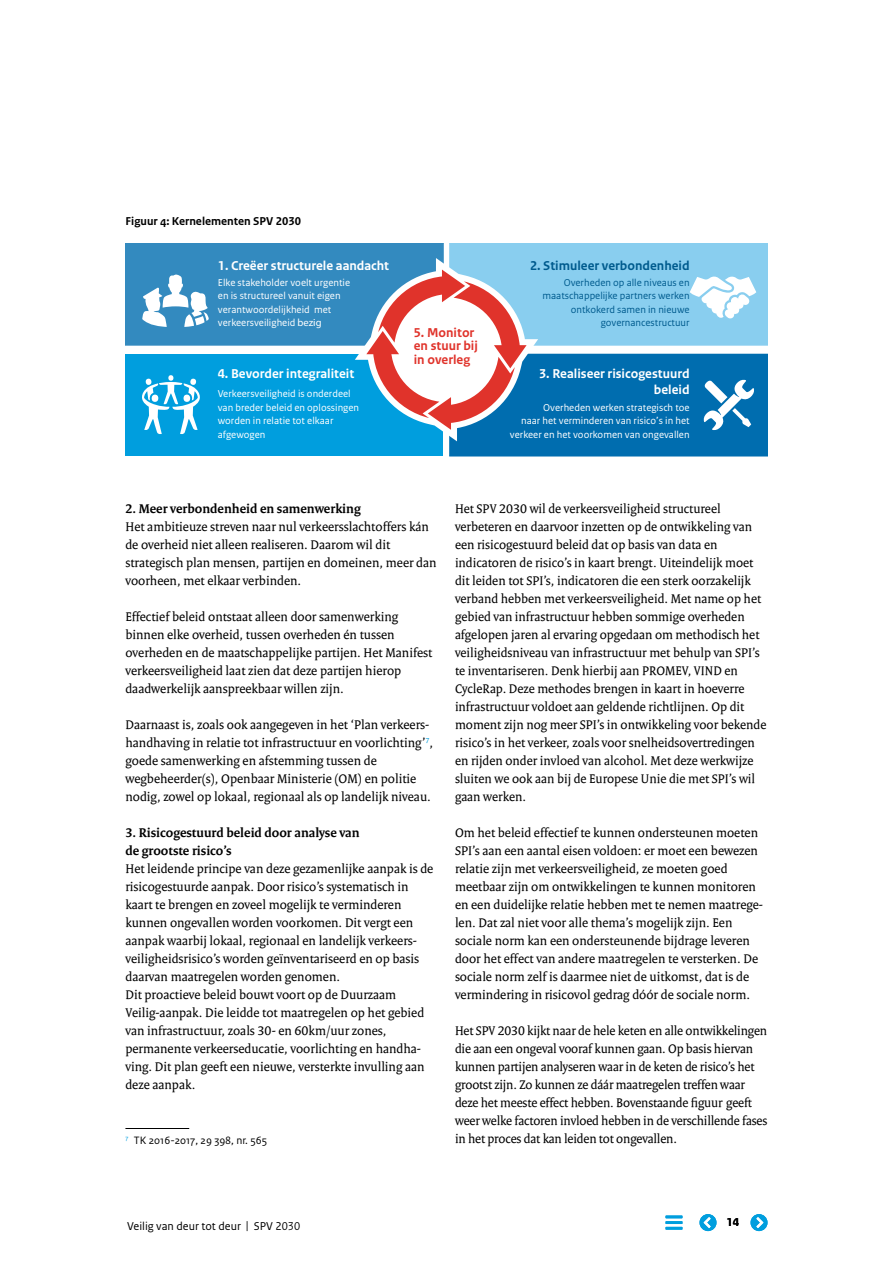
<style>
.page{position:relative;width:893px;height:1263px;background:#fff}
.page>*{position:absolute;margin:0;border:0;box-sizing:border-box;transform-origin:0 0}
._10_RO_Broodtekst{font:13.5px/18px "Rijksoverheid Serif Web";color:#000}
.VV_03_Subalineakop_z{font:700 13.5px/18px "Rijksoverheid Serif Web";color:#000}
.t1{font:700 13.5px/16.2px "Rijksoverheid Sans Web Text";color:#fff;text-align:right}
.t2{font:700 13.5px/13.5px "Rijksoverheid Sans Web Text";color:#e0332b}
.t3{font:700 13.5px "Rijksoverheid Sans Web Text";color:#005b8e}
.VV_10_Figuur_bijschr{font:700 12px "Rijksoverheid Sans Text";color:#000}
.t4{font:12px "Rijksoverheid Sans Text";color:#000}
.t5{font:700 12px "Rijksoverheid Sans Web Text";color:#000}
._14_RO_Voetnoot{font:11.25px "Rijksoverheid Sans Text Regular 2";color:#000}
.t6{font:10.5px/13.5px "Rijksoverheid Sans Web Text";color:#fff}
.t7{font:10.5px/13.5px "Rijksoverheid Sans Web Text";color:#005b8e;text-align:right}
.s1{font-family:"Myriad Pro"}
.s2{font-family:"Rijksoverheid Serif Web Regular 2"}
.s3{font-family:"Rijksoverheid Sans Heading Regular 2"}
</style>
<div class="page">
<hr style="left:125px;top:1128px;width:64px;height:1px;background:#000">
<div style="left:450px;top:243px;width:317px;height:102px;background:#89ceef"></div>
<div style="left:449px;top:243px;width:318px;height:103px;border:1px solid #89ceef"></div>
<div style="left:125px;top:243px;width:318px;height:102px;background:#338abf"></div>
<div style="left:125px;top:243px;width:319px;height:103px;border:1px solid #006daf"></div>
<div style="left:450px;top:354px;width:317px;height:102px;background:#006daf"></div>
<div style="left:125px;top:354px;width:318px;height:102px;background:#009ede"></div>
<svg style="left:355px;top:258px;width:183px;height:183px"></svg>
<svg style="left:690px;top:276px;width:66px;height:43px"></svg>
<svg style="left:142px;top:274px;width:67px;height:53px"></svg>
<svg style="left:142px;top:375px;width:58px;height:60px"></svg>
<div style="left:152px;top:395px;width:6px;height:7px;background:#fff;border-radius:50%"></div>
<svg style="left:703px;top:379px;width:51px;height:51px"></svg>
<hr style="left:665px;top:1227px;width:17px;height:3px;background:#009ede">
<hr style="left:665px;top:1221px;width:17px;height:3px;background:#009ede">
<hr style="left:665px;top:1215px;width:17px;height:3px;background:#009ede">
<svg style="left:699px;top:1214px;width:17px;height:17px"></svg>
<svg style="left:750px;top:1214px;width:17px;height:17px"></svg>
<p class="VV_10_Figuur_bijschr" style="left:125px;top:215px;width:177px">Figuur 4: Kernelementen SPV 2030</p>
<p class="t1" style="left:218px;top:257px;width:173px">1. Creëer structurele aandacht</p>
<p class="t6" style="left:218px;top:276px;width:134px">Elke stakeholder voelt urgentie en is structureel vanuit eigen verantwoordelijkheid met verkeersveiligheid <span class="s1">bezig</span></p>
<p class="t1" style="left:218px;top:365px;width:138px">4. Bevorder integraliteit</p>
<p class="t6" style="left:218px;top:387px;width:143px">Verkeersveiligheid is onderdeel van breder beleid en oplossingen worden in relatie tot elkaar afgewogen</p>
<p class="t2" style="left:414px;top:326px;width:66px">5. Monitor en stuur bij in overleg</p>
<p class="t3" style="left:530px;top:258px;width:161px">2. Stimuleer verbondenheid</p>
<p class="t7" style="left:542px;top:276px;width:149px">Overheden op alle niveaus en maatschappelijke partners werken ontkokerd samen in nieuwe governancestructuur</p>
<p class="t1" style="left:539px;top:366px;width:152px">3. Realiseer risicogestuurd beleid</p>
<p class="t6" style="left:510px;top:400px;width:181px;text-align:right">Overheden werken strategisch toe<br>naar het verminderen van risico’s in het verkeer en het voorkomen van ongevallen</p>
<p class="VV_03_Subalineakop_z" style="left:125px;top:500px;width:237px">2. Meer verbondenheid en samenwerking</p>
<p class="_10_RO_Broodtekst" style="left:125px;top:518px;width:313px">Het ambitieuze streven naar nul verkeersslachtoffers kán de overheid niet alleen realiseren. Daarom wil dit strategisch plan mensen, partijen en domeinen, meer dan voorheen, met elkaar verbinden.</p>
<p class="_10_RO_Broodtekst" style="left:125px;top:608px;width:308px"><span class="s2">Effectief beleid ontstaat alleen door samenwerking </span>binnen elke overheid, tussen overheden én tussen overheden en de maatschappelijke partijen. Het Manifest verkeersveiligheid laat zien dat deze partijen hierop daadwerkelijk aanspreekbaar willen zijn.</p>
<p class="_10_RO_Broodtekst" style="left:125px;top:716px;width:309px">Daarnaast is, zoals ook aangegeven in het ‘Plan verkeers&shy;handhaving in relatie tot infrastructuur en voorlichting’<sup>7</sup>, goede samenwerking en afstemming tussen de wegbeheerder(s), Openbaar Ministerie (OM) en politie nodig, zowel op lokaal, regionaal als op landelijk niveau.</p>
<p class="VV_03_Subalineakop_z" style="left:125px;top:824px;width:236px">3. Risicogestuurd beleid door analyse van de grootste risico’s</p>
<p class="_10_RO_Broodtekst" style="left:125px;top:860px;width:309px">Het leidende principe van deze gezamenlijke aanpak is de risicogestuurde aanpak. Door risico’s systematisch in kaart te brengen en zoveel mogelijk te verminderen kunnen ongevallen worden voorkomen. Dit vergt een aanpak waarbij lokaal, regionaal en landelijk verkeers&shy;veiligheidsrisico’s worden geïnventariseerd en op basis daarvan maatregelen worden genomen.</p>
<p class="_10_RO_Broodtekst" style="left:125px;top:986px;width:301px">Dit proactieve beleid bouwt voort op de Duurzaam Veilig-aanpak. Die leidde tot maatregelen op het gebied van infrastructuur, zoals 30- en 60km/uur zones, permanente verkeerseducatie, voorlichting en handha&shy;ving. Dit plan geeft een nieuwe, versterkte invulling aan deze aanpak.</p>
<p class="_14_RO_Voetnoot" style="left:125px;top:1133px;width:143px"><sup>7</sup> TK 2016-2017, 29 398, nr. 565</p>
<p class="_10_RO_Broodtekst" style="left:455px;top:500px;width:313px">Het SPV 2030 wil de verkeersveiligheid structureel verbeteren en daarvoor inzetten op de ontwikkeling van een risicogestuurd beleid dat op basis van data en <span class="s2">indicatoren de risico’s in kaart brengt. Uiteindelijk moet </span>dit leiden tot SPI’s, indicatoren die een sterk oorzakelijk verband hebben met verkeersveiligheid. Met name op het gebied van infrastructuur hebben sommige overheden afgelopen jaren al ervaring opgedaan om methodisch het veiligheidsniveau van infrastructuur met behulp van SPI’s <span class="s2">te inventariseren. Denk hierbij aan PROMEV, VIND en </span>CycleRap. Deze methodes brengen in kaart in hoeverre infrastructuur voldoet aan geldende richtlijnen. Op dit moment zijn nog meer SPI’s in ontwikkeling voor bekende risico’s in het verkeer, zoals voor snelheidsovertredingen en rijden onder invloed van alcohol. Met deze werkwijze <span class="s2">sluiten we ook aan bij de Europese Unie die met SPI’s wil </span>gaan werken.</p>
<p class="_10_RO_Broodtekst" style="left:455px;top:824px;width:310px">Om het beleid effectief te kunnen ondersteunen moeten SPI’s aan een aantal eisen voldoen: er moet een bewezen relatie zijn met verkeersveiligheid, ze moeten goed meetbaar zijn om ontwikkelingen te kunnen monitoren en een duidelijke relatie hebben met te nemen maatrege&shy;<span class="s2">len. Dat zal niet voor alle thema’s mogelijk zijn. Een </span>sociale norm kan een ondersteunende bijdrage leveren door het effect van andere maatregelen te versterken. De sociale norm zelf is daarmee niet de uitkomst, dat is de vermindering in risicovol gedrag dóór de sociale norm.</p>
<p class="_10_RO_Broodtekst" style="left:455px;top:1022px;width:314px">Het SPV 2030 kijkt naar de hele keten en alle ontwikkelingen die aan een ongeval vooraf kunnen gaan. Op basis hiervan kunnen partijen analyseren waar in de keten de risico’s het grootst zijn. Zo kunnen ze dáár maatregelen treffen waar <span class="s2">deze het meeste effect hebben. Bovenstaande figuur</span> geeft weer welke factoren invloed hebben in de verschillende fases in het proces dat kan leiden tot ongevallen.</p>
<p class="t4" style="left:127px;top:1219px;width:175px">Veilig van deur tot deur | SPV 2<span class="s3">030</span></p>
<p class="t5" style="left:726px;top:1215px;width:14px">14</p>
</div>
